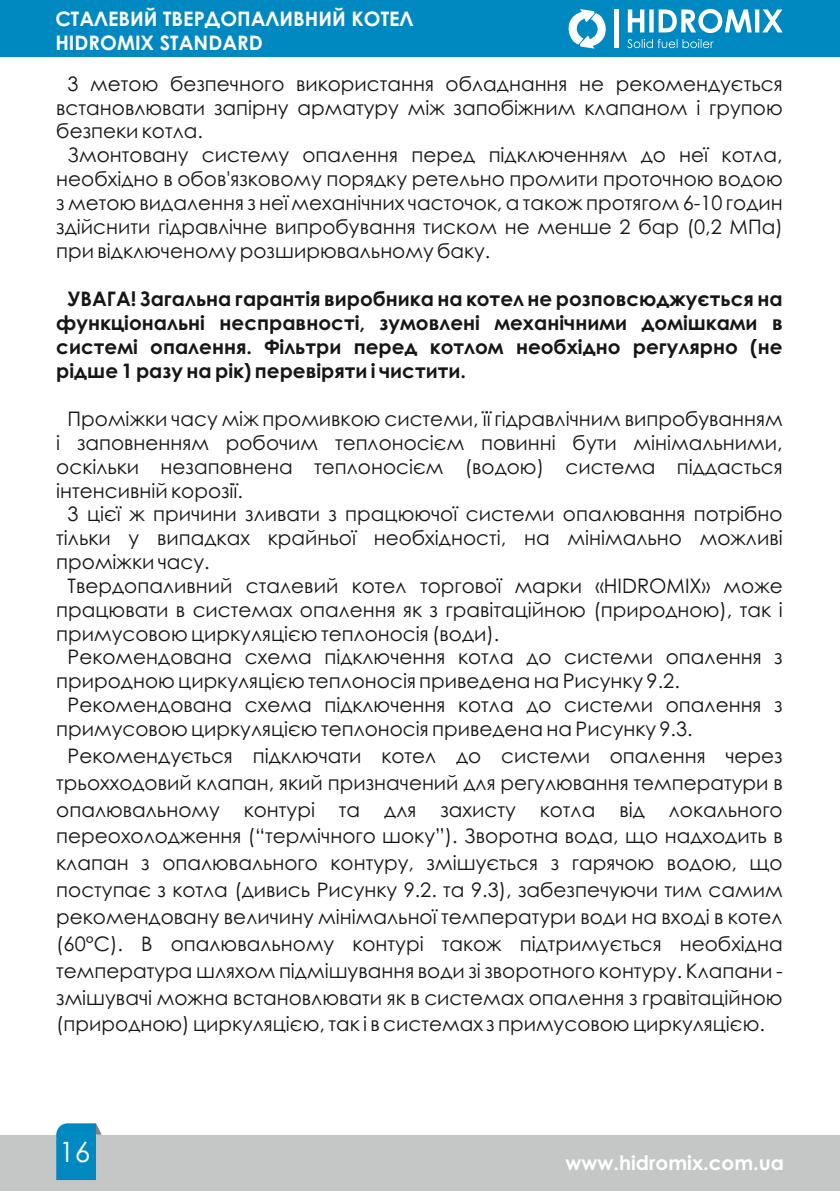
<style>
.page{position:relative;width:840px;height:1191px;background:#fff}
.page>*{position:absolute;margin:0;border:0;box-sizing:border-box;transform-origin:0 0}
.t1{font:28px "Century Gothic";color:#fff}
.t2{font:20px/26.8px "Century Gothic";color:#151616;text-align:justify}
.t3{font:700 20px/24.2px "Century Gothic";color:#151616;text-align:justify}
.t4{font:700 20px/24.2px "Century Gothic";color:#fff}
</style>
<div class="page">
<div style="left:0;top:0;width:839px;height:57px;background:#0089c1"></div>
<svg style="left:568px;top:9px;width:38px;height:40px"></svg>
<div style="left:613px;top:9px;width:5px;height:39px;background:#fff"></div>
<svg style="left:627px;top:9px;width:155px;height:24px"></svg>
<svg style="left:627px;top:39px;width:86px;height:9px"></svg>
<div style="left:0;top:1134px;width:839px;height:57px;background:#c5c6c6"></div>
<svg style="left:56px;top:1123px;width:46px;height:57px;background:#1e93c2"></svg>
<p class="t4" style="left:55px;top:8px;width:359px">СТАЛЕВИЙ ТВЕРДОПАЛИВНИЙ КОТЕЛ<br>HIDROMIX STANDARD</p>
<p class="t2" style="left:68px;top:72px;width:716px">3 метою безпечного використання обладнання не рекомендується</p>
<p class="t2" style="left:56px;top:96px;width:727px">встановлювати запірну арматуру між запобіжним клапаном i групою</p>
<p class="t2" style="left:56px;top:120px;width:148px">безпеки котла.</p>
<p class="t2" style="left:68px;top:143px;width:716px">Змонтовану систему опалення перед підключенням до неї котла,</p>
<p class="t2" style="left:56px;top:167px;width:727px">необхідно в обов'язковому порядку ретельно промити проточною водою</p>
<p class="t2" style="left:56px;top:191px;width:727px">з метою видалення з неї механічних часточок, а також протягом 6-10 годин</p>
<p class="t2" style="left:56px;top:215px;width:727px">здійснити гідравлічне випробування тиском не менше 2 бар (0,2 MПa)</p>
<p class="t2" style="left:56px;top:239px;width:435px">при відключеному розширювальному баку.</p>
<p class="t3" style="left:56px;top:288px;width:727px;text-indent:11px">УВАГА! Загальна гарантія виробника на котел не розповсюджується на функціональні несправності, зумовлені механічними домішками в системі опалення. Фільтри перед котлом необхідно регулярно (не рідше 1 разу на рік) перевіряти i чистити.</p>
<p class="t2" style="left:68px;top:407px;width:716px">Проміжки часу між промивкою системи, її гідравлічним випробуванням</p>
<p class="t2" style="left:56px;top:431px;width:727px">i заповненням робочим теплоносієм повинні бути мінімальними,</p>
<p class="t2" style="left:56px;top:455px;width:727px">оскільки незаповнена теплоносієм (водою) система піддасться</p>
<p class="t2" style="left:56px;top:479px;width:188px">інтенсивній корозії.</p>
<p class="t2" style="left:68px;top:502px;width:716px">3 цієї ж причини зливати з працюючої системи опалювання потрібно</p>
<p class="t2" style="left:56px;top:526px;width:727px">тільки у випадках крайньої необхідності, на мінімально можливі</p>
<p class="t2" style="left:56px;top:550px;width:155px">проміжки часу.</p>
<p class="t2" style="left:68px;top:574px;width:716px">Твердопаливний сталевий котел торгової марки «HIDROMIX» може</p>
<p class="t2" style="left:56px;top:598px;width:727px">працювати в системах опалення як з гравітаційною (природною), так і</p>
<p class="t2" style="left:56px;top:622px;width:444px">примусовою циркуляцією теплоносія (води).</p>
<p class="t2" style="left:68px;top:645px;width:716px">Рекомендована схема підключення котла до системи опалення з</p>
<p class="t2" style="left:56px;top:669px;width:624px">природною циркуляцією теплоносія приведена на Рисунку 9.2.</p>
<p class="t2" style="left:68px;top:693px;width:716px">Рекомендована схема підключення котла до системи опалення з</p>
<p class="t2" style="left:56px;top:717px;width:637px">примусовою циркуляцією теплоносія приведена на Рисунку 9.3.</p>
<p class="t2" style="left:56px;top:744px;width:727px;text-indent:11px">Рекомендується підключати котел до системи опалення через трьохходовий клапан, який призначений для регулювання температури в опалювальному контурі та для захисту котла від локального переохолодження (“термічного шоку”). Зворотна вода, що надходить в клапан з опалювального контуру, змішується з гарячою водою, що поступає з котла (дивись Рисунку 9.2. та 9.3), забезпечуючи тим самим рекомендовану величину мінімальної температури води на вході в котел (60°C). В опалювальному контурі також підтримується необхідна температура шляхом підмішування води зі зворотного контуру. Клапани - змішувачі можна встановлювати як в системах опалення з гравітаційною (природною) циркуляцією, так i в системах з примусовою циркуляцією.</p>
<h1 class="t1" style="left:59px;top:1140px;width:33px">16</h1>
<p class="t4" style="left:565px;top:1152px;width:220px">www.hidromix.com.ua</p>
</div>
